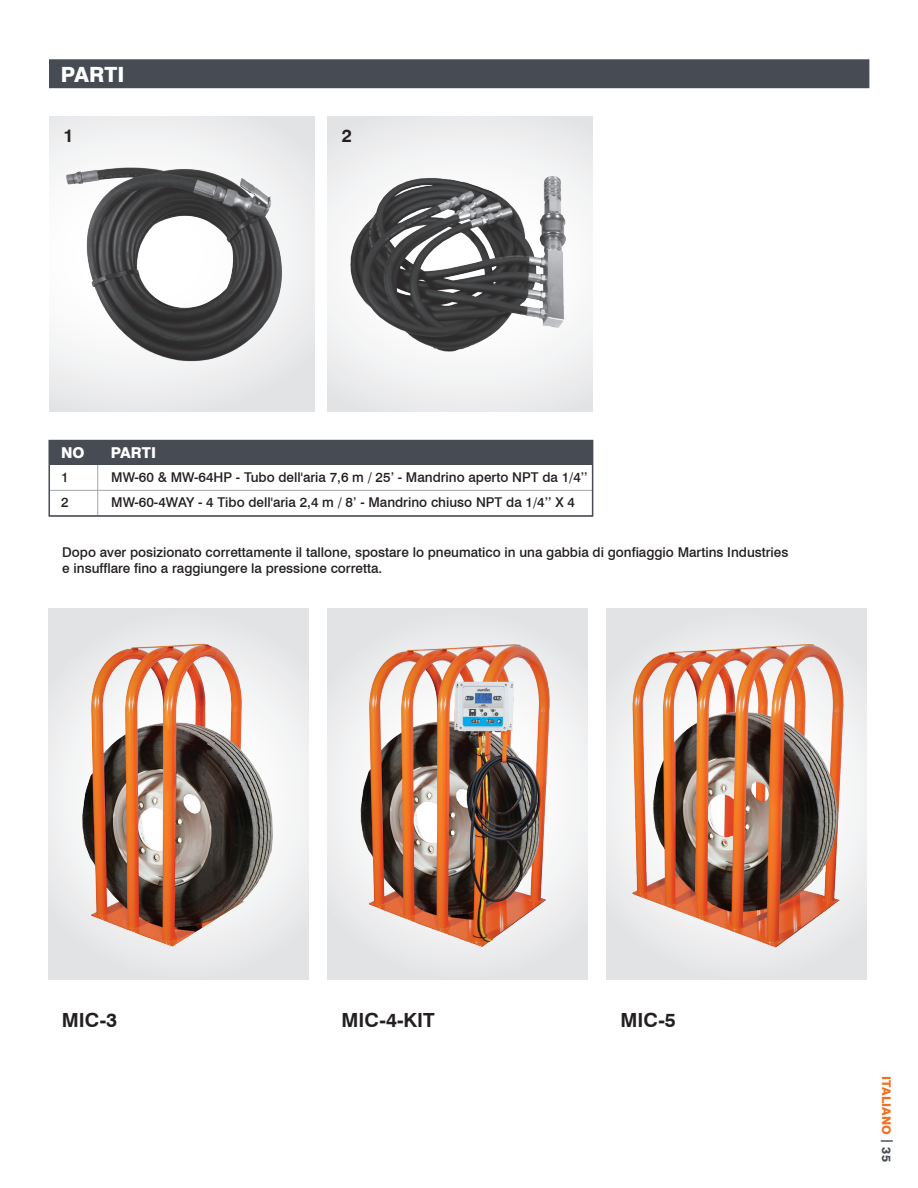
<style>
.page{position:relative;width:918px;height:1188px;background:#fff}
.page>*{position:absolute;margin:0;border:0;box-sizing:border-box;transform-origin:0 0}
.t1{font:800 21px "Swiss 721 BT";color:#fff}
.t2{font:700 19.5px "Swiss 721 BT";color:#231f20}
.t3{font:700 18px "Swiss 721 BT";color:#231f20}
.t4{font:800 15px "Swiss 721 BT";color:#fff}
.t5{font:500 13.5px/25.5px "Swiss 721 BT";color:#231f20}
.t6{font:800 12px "Swiss 721 BT";color:#f36e21}
.s1{color:#464b54}
</style>
<div class="page">
<div style="left:49px;top:59px;width:820px;height:29px;background:#464b54"></div>
<hr style="left:97px;top:442px;width:1px;height:74px;background:#a3a7a9">
<div style="left:49px;top:441px;width:543px;height:24px;background:#464b54"></div>
<hr style="left:49px;top:490px;width:543px;height:1px;background:#a3a7a9">
<div style="left:48px;top:440px;width:545px;height:77px;border:2px solid #464b54"></div>
<div style="left:48px;top:608px;width:260px;height:371px;background:linear-gradient(to bottom,#eaeaec,#eaebec)"></div>
<div style="left:327px;top:608px;width:260px;height:371px;background:linear-gradient(to bottom,#eaebec,#ebeced)"></div>
<img style="left:58px;top:631px;width:238px;height:330px">
<img style="left:350px;top:633px;width:215px;height:327px">
<div style="left:606px;top:608px;width:260px;height:371px;background:linear-gradient(to right,#e5e5e7,#e3e4e6)"></div>
<img style="left:621px;top:631px;width:246px;height:329px">
<div style="left:50px;top:116px;width:265px;height:296px;background:#ededee"></div>
<div style="left:327px;top:116px;width:265px;height:296px;background:#efeff0"></div>
<img style="left:346px;top:171px;width:245px;height:187px">
<img style="left:57px;top:161px;width:225px;height:201px">
<h1 class="t1" style="left:61px;top:61px;width:65px">PARTI</h1>
<h3 class="t3" style="left:64px;top:124px;width:12px">1</h3>
<h3 class="t3" style="left:342px;top:124px;width:12px">2</h3>
<p class="t4" style="left:61px;top:444px;width:25px">NO</p>
<p class="t4" style="left:111px;top:444px;width:47px">PARTI</p>
<p class="t5" style="left:61px;top:464px;width:9px">1<br>2</p>
<p class="t5" style="left:111px;top:464px;width:478px">MW-60 &amp; MW-64HP - Tubo dell'aria 7,6 m / 25’ - Mandrino aperto NPT da 1/4’’<br>MW-60-4WAY - 4 Tibo dell'aria 2,4 m / 8’ - Mandrino chiuso NPT da 1/4’’ X 4</p>
<p class="t5" style="left:62px;top:544px;width:728px;line-height:16.2px">Dopo aver posizionato correttamente il tallone, spostare lo pneumatico in una gabbia di gonfiaggio Martins Industries e insufflare fino a raggiungere la pressione corretta.</p>
<h2 class="t2" style="left:62px;top:1008px;width:57px">MIC-3</h2>
<h2 class="t2" style="left:342px;top:1008px;width:95px">MIC-4-KIT</h2>
<h2 class="t2" style="left:620px;top:1008px;width:57px">MIC-5</h2>
<p class="t6" style="left:894px;top:1076px;width:87px;rotate:90deg">ITALIANO <span class="s1">| 35</span></p>
</div>
